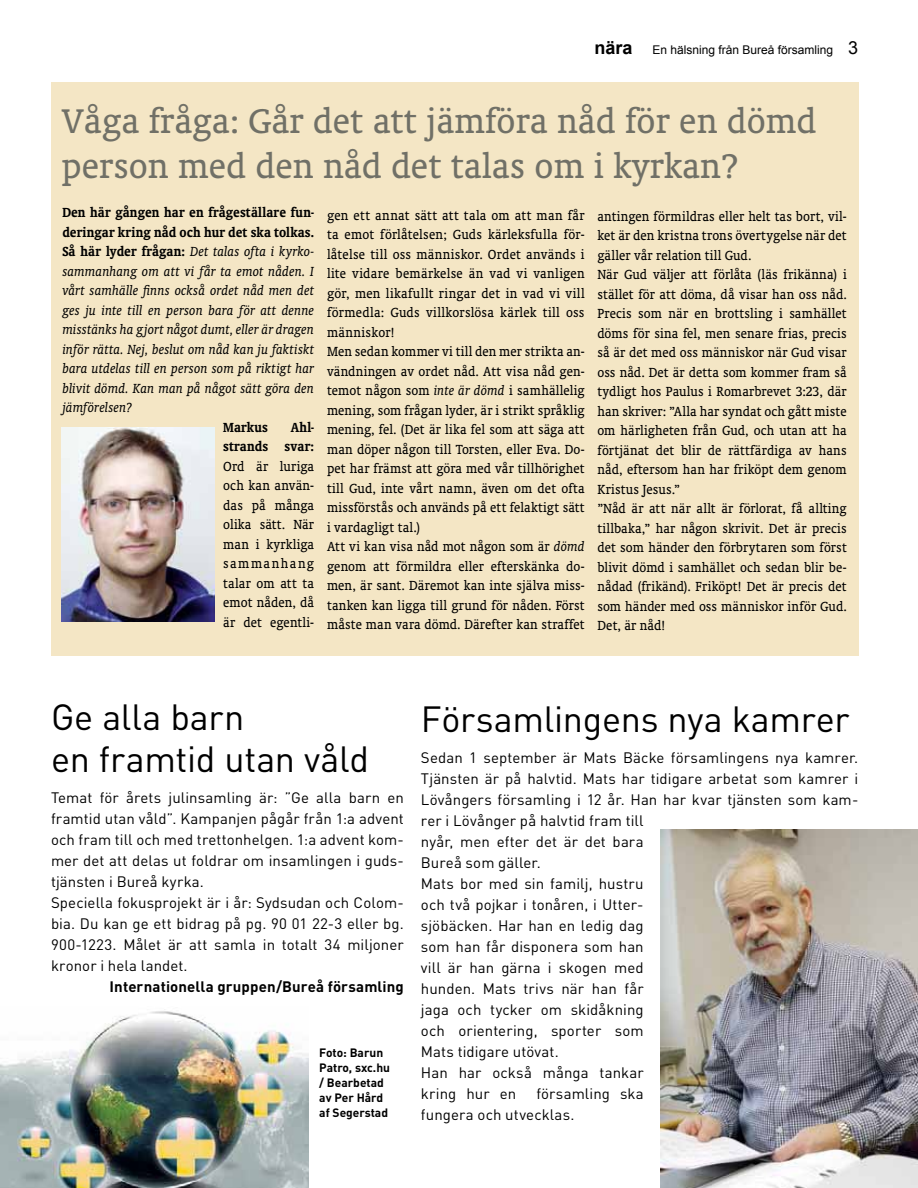
<style>
.page{position:relative;width:918px;height:1188px;background:#fff}
.page>*{position:absolute;margin:0;border:0;box-sizing:border-box;transform-origin:0 0}
.t1{font:39px/45px "Oranda BT";color:#707067}
.t2{font:36px/42px "DIN";letter-spacing:-.01em;color:#000}
.t3{font:15px/19.5px "Oranda BT";letter-spacing:.01em;color:#000;scale:.95 1}
.t4{font:15px/21px "DIN";letter-spacing:.005em;color:#000}
.t5{font:italic 15px/19.5px "Oranda BT";color:#000;text-align:justify;scale:.95 1}
.t6{font:700 15px "DIN";letter-spacing:.01em;color:#000}
.t7{font:700 15px/19.5px "Oranda BT";letter-spacing:.015em;color:#000;text-align:right;scale:.95 1}
.t8{font:700 12px/15px "DIN";color:#000}
.t9{font:12px "Arial";color:#000}
.s1{font-weight:700;font-size:18px}
.s2{font-size:18px}
.s3{font-weight:700;font-style:normal}
.s4{font-style:italic}
</style>
<div class="page">
<div style="left:51px;top:82px;width:807px;height:574px;background:#f4e6c5"></div>
<img style="left:0;top:1011px;width:308px;height:177px">
<img style="left:661px;top:830px;width:257px;height:358px">
<img style="left:62px;top:427px;width:153px;height:195px">
<p class="t9" style="left:594px;top:41px;width:265px"><span class="s1">nära</span> En hälsning från Bureå församling <span class="s2">3</span></p>
<h1 class="t1" style="left:62px;top:98px;width:756px">Våga fråga: Går det att jämföra nåd för en dömd person med den nåd det talas om i kyrkan?</h1>
<p class="t5" style="left:62px;top:203px;width:267px"><span class="s3">Den här gången har en frågeställare fun&shy;deringar kring nåd och hur det ska tolkas.<br>Så här lyder frågan:</span> Det talas ofta i kyrko&shy;sammanhang om att vi får ta emot nåden. I vårt samhälle finns också ordet nåd men det ges ju inte till en person bara för att denne misstänks ha gjort något dumt, eller är dragen inför rätta. Nej, beslut om nåd kan ju faktiskt bara utdelas till en person som på riktigt har blivit dömd. Kan man på något sätt göra den jämförelsen?</p>
<p class="t7" style="left:223px;top:417px;width:49px">Markus</p>
<p class="t7" style="left:223px;top:417px;width:97px">Ahl-<br>strands svar:</p>
<p class="t3" style="left:223px;top:456px;width:97px;text-align:justify">Ord är luriga och kan använ&shy;das på många olika sätt. När man i kyrkliga sammanhang talar om att ta emot nåden, då är det egentli-</p>
<p class="t3" style="left:327px;top:205px;width:273px">gen ett annat sätt att tala om att man får ta emot förlåtelsen; Guds kärleksfulla för&shy;låtelse till oss människor. Ordet används i lite vidare bemärkelse än vad vi vanligen gör, men likafullt ringar det in vad vi vill förmedla: Guds villkorslösa kärlek till oss människor!<br>Men sedan kommer vi till den mer strikta an&shy;vändningen av ordet nåd. Att visa nåd gen&shy;temot någon som <span class="s4">inte är dömd</span> i samhällelig mening, som frågan lyder, är i strikt språklig mening, fel. (Det är lika fel som att säga att man döper någon till Torsten, eller Eva. Do&shy;pet har främst att göra med vår tillhörighet till Gud, inte vårt namn, även om det ofta missförstås och används på ett felaktigt sätt i vardagligt tal.)<br>Att vi kan visa nåd mot någon som är <span class="s4">dömd </span>genom att förmildra eller efterskänka do&shy;men, är sant. Däremot kan inte själva miss&shy;tanken kan ligga till grund för nåden. Först måste man vara dömd. Därefter kan straffet</p>
<p class="t3" style="left:597px;top:206px;width:264px">antingen förmildras eller helt tas bort, vil&shy;ket är den kristna trons övertygelse när det gäller vår relation till Gud.<br>När Gud väljer att förlåta (läs frikänna) i stället för att döma, då visar han oss nåd.<br>Precis som när en brottsling i samhället döms för sina fel, men senare frias, precis så är det med oss människor när Gud visar oss nåd. Det är detta som kommer fram så tydligt hos Paulus i Romarbrevet 3:23, där han skriver: ”Alla har syndat och gått miste om härligheten från Gud, och utan att ha förtjänat det blir de rättfärdiga av hans nåd, eftersom han har friköpt dem genom Kristus Jesus.”<br>”Nåd är att när allt är förlorat, få allting tillbaka,” har någon skrivit. Det är precis det som händer den förbrytaren som först blivit dömd i samhället och sedan blir be&shy;nådad (frikänd). Friköpt! Det är precis det som händer med oss människor inför Gud.<br>Det, är nåd!</p>
<h2 class="t2" style="left:51px;top:695px;width:320px">Ge alla barn<br>en framtid utan våld</h2>
<p class="t4" style="left:51px;top:787px;width:354px">Temat för årets julinsamling är: ”Ge alla barn en framtid utan våld”. Kampanjen pågår från 1:a advent och fram till och med trettonhelgen. 1:a advent kom&shy;mer det att delas ut foldrar om insamlingen i guds&shy;tjänsten i Bureå kyrka.<br>Speciella fokusprojekt är i år: Sydsudan och Colom&shy;bia. Du kan ge ett bidrag på pg. 90 01 22-3 eller bg.<br>900-1223. Målet är att samla in totalt 34 miljoner kronor i hela landet.</p>
<p class="t6" style="left:110px;top:977px;width:296px">Internationella gruppen/Bureå församling</p>
<p class="t8" style="left:319px;top:1045px;width:72px">Foto: Barun<br>Patro, sxc.hu / Bearbetad av Per Hård af Segerstad</p>
<h2 class="t2" style="left:421px;top:698px;width:430px">Församlingens nya kamrer</h2>
<p class="t4" style="left:421px;top:747px;width:439px">Sedan 1 september är Mats Bäcke församlingens nya kamrer.<br>Tjänsten är på halvtid. Mats har tidigare arbetat som kamrer i<br>Lövångers församling i 12 år. Han har kvar tjänsten som kam&shy;rer i Lövånger på halvtid fram till<br>nyår, men efter det är det bara<br>Bureå som gäller.<br>Mats bor med sin familj, hustru<br>och två pojkar i tonåren, i Utter-<br>sjöbäcken. Har han en ledig dag<br>som han får disponera som han<br>vill är han gärna i skogen med<br>hunden. Mats trivs när han får<br>jaga och tycker om skidåkning<br>och orientering, sporter som<br>Mats tidigare utövat.<br>Han har också många tankar<br>kring hur en</p>
<p class="t4" style="left:421px;top:1083px;width:224px;text-indent:115px">församling ska fungera och utvecklas.</p>
</div>
